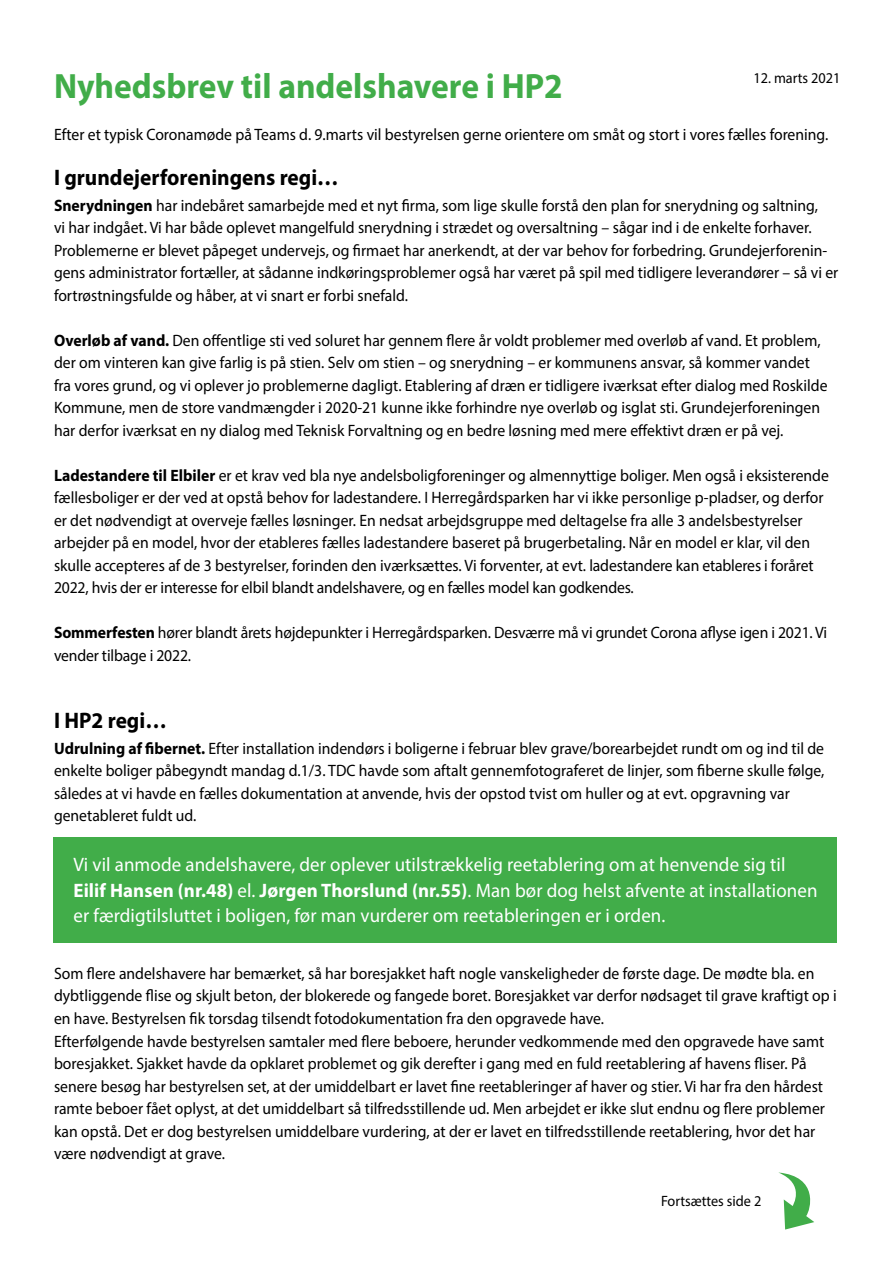
<style>
.page{position:relative;width:893px;height:1263px;background:#fff}
.page>*{position:absolute;margin:0;border:0;box-sizing:border-box;transform-origin:0 0}
.t1{font:700 35.25px "Myriad Pro";color:#41ad49;scale:.95 1}
.t2{font:700 22.5px "Myriad Pro";color:#000;scale:.95 1}
.t3{font:19.5px/25.5px "Myriad Pro";letter-spacing:.005em;color:#fff}
.t4{font:16.5px/22.5px "Myriad Pro";color:#000;scale:.95 1}
.t5{font:15px "Myriad Pro";color:#000;scale:.95 1}
.s1{font-weight:700}
</style>
<div class="page">
<div style="left:53px;top:838px;width:784px;height:105px;background:#41ad49"></div>
<svg style="left:778px;top:1172px;width:36px;height:57px"></svg>
<h1 class="t1" style="left:54px;top:63px;width:537px">Nyhedsbrev til andelshavere i HP2</h1>
<p class="t4" style="left:54px;top:123px;width:817px">Efter et typisk Coronamøde på Teams d. 9.marts vil bestyrelsen gerne orientere om småt og stort i vores fælles forening.</p>
<h2 class="t2" style="left:54px;top:163px;width:301px">I grundejerforeningens regi…</h2>
<p class="t4" style="left:54px;top:194px;width:827px"><span class="s1">Snerydningen</span> har indebåret samarbejde med et nyt firma, som lige skulle forstå den plan for snerydning og saltning,<br>vi har indgået. Vi har både oplevet mangelfuld snerydning i strædet og oversaltning – sågar ind i de enkelte forhaver.<br>Problemerne er blevet påpeget undervejs, og firmaet har anerkendt, at der var behov for forbedring. Grundejerforenin&shy;gens administrator fortæller, at sådanne indkøringsproblemer også har været på spil med tidligere leverandører – så vi er fortrøstningsfulde og håber, at vi snart er forbi snefald.</p>
<p class="t4" style="left:54px;top:329px;width:816px"><span class="s1">Overløb af vand.</span> Den offentlige sti ved soluret har gennem flere år voldt problemer med overløb af vand. Et problem, der om vinteren kan give farlig is på stien. Selv om stien – og snerydning – er kommunens ansvar, så kommer vandet fra vores grund, og vi oplever jo problemerne dagligt. Etablering af dræn er tidligere iværksat efter dialog med Roskilde Kommune, men de store vandmængder i 2020-21 kunne ikke forhindre nye overløb og isglat sti. Grundejerforeningen har derfor iværksat en ny dialog med Teknisk Forvaltning og en bedre løsning med mere effektivt dræn er på vej.</p>
<p class="t4" style="left:54px;top:464px;width:817px"><span class="s1">Ladestandere til Elbiler</span> er et krav ved bla nye andelsboligforeninger og almennyttige boliger. Men også i eksisterende fællesboliger er der ved at opstå behov for ladestandere. I Herregårdsparken har vi ikke personlige p-pladser, og derfor er det nødvendigt at overveje fælles løsninger. En nedsat arbejdsgruppe med deltagelse fra alle 3 andelsbestyrelser arbejder på en model, hvor der etableres fælles ladestandere baseret på brugerbetaling. Når en model er klar, vil den skulle accepteres af de 3 bestyrelser, forinden den iværksættes. Vi forventer, at evt. ladestandere kan etableres i foråret 2022, hvis der er interesse for elbil blandt andelshavere, og en fælles model kan godkendes.</p>
<p class="t4" style="left:54px;top:621px;width:815px"><span class="s1">Sommerfesten</span> hører blandt årets højdepunkter i Herregårdsparken. Desværre må vi grundet Corona aflyse igen i 2021. Vi vender tilbage i 2022.</p>
<p class="t5" style="left:753px;top:69px;width:93px">12. marts 2021</p>
<h2 class="t2" style="left:54px;top:706px;width:120px">I HP2 regi…</h2>
<p class="t4" style="left:54px;top:737px;width:812px"><span class="s1">Udrulning af fibernet.</span> Efter installation indendørs i boligerne i februar blev grave/borearbejdet rundt om og ind til de enkelte boliger påbegyndt mandag d.1/3. TDC havde som aftalt gennemfotograferet de linjer, som fiberne skulle følge, således at vi havde en fælles dokumentation at anvende, hvis der opstod tvist om huller og at evt. opgravning var genetableret fuldt ud.</p>
<p class="t3" style="left:74px;top:851px;width:745px">Vi vil anmode andelshavere, der oplever utilstrækkelig reetablering om at henvende sig til<br><span class="s1">Eilif Hansen (nr.48)</span> el. <span class="s1">Jørgen Thorslund (nr.55)</span>. Man bør dog helst afvente at installationen er færdigtilsluttet i boligen, før man vurderer om reetableringen er i orden.</p>
<p class="t4" style="left:54px;top:962px;width:825px">Som flere andelshavere har bemærket, så har boresjakket haft nogle vanskeligheder de første dage. De mødte bla. en dybtliggende flise og skjult beton, der blokerede og fangede boret. Boresjakket var derfor nødsaget til grave kraftigt op i en have. Bestyrelsen fik torsdag tilsendt fotodokumentation fra den opgravede have.<br>Efterfølgende havde bestyrelsen samtaler med flere beboere, herunder vedkommende med den opgravede have samt boresjakket. Sjakket havde da opklaret problemet og gik derefter i gang med en fuld reetablering af havens fliser. På senere besøg har bestyrelsen set, at der umiddelbart er lavet fine reetableringer af haver og stier. Vi har fra den hårdest ramte beboer fået oplyst, at det umiddelbart så tilfredsstillende ud. Men arbejdet er ikke slut endnu og flere problemer kan opstå. Det er dog bestyrelsen umiddelbare vurdering, at der er lavet en tilfredsstillende reetablering, hvor det har være nødvendigt at grave.</p>
<p class="t5" style="left:661px;top:1192px;width:107px">Fortsættes side 2</p>
</div>
